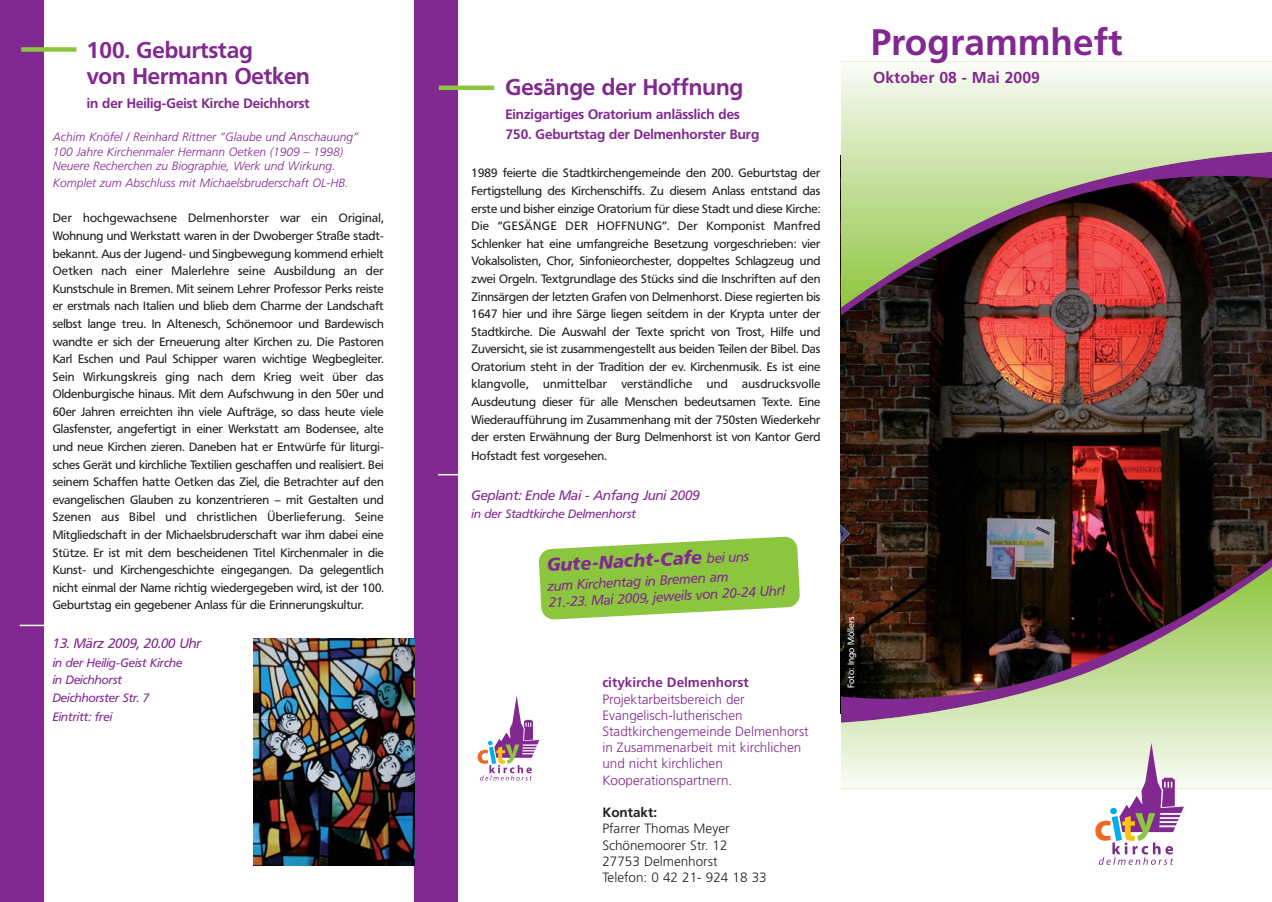
<style>
.page{position:relative;width:1272px;height:902px;background:#fff}
.page>*{position:absolute;margin:0;border:0;box-sizing:border-box;transform-origin:0 0}
.t1{font:700 36.9px "Frutiger";color:#812990}
.t2{font:700 22.5px/25.5px "Frutiger VR";color:#812990}
.t3{font:italic 900 18px "Frutiger VR";color:#812990}
.t4{font:700 15.75px "Frutiger";color:#812990}
.t5{font:300 13.5px/16.2px "Frutiger";color:#812990}
.t6{font:italic 13.5px/16.5px "Frutiger VR";color:#812990}
.t7{font:700 13.5px/19.8px "Frutiger VR";color:#812990}
.t8{font:300 13.5px/16.2px "Frutiger";color:#231f20}
.t9{font:700 13.5px "Frutiger";color:#812990}
.t10{font:700 13.5px "Frutiger";color:#231f20}
.t11{font:12px/17.5px "Frutiger VR";color:#231f20;text-align:justify}
.t12{font:italic 300 12px/14.4px "Frutiger";color:#812990}
.t13{font:italic 12px/17.5px "Frutiger VR";color:#812990}
.t14{font:9px "Frutiger VR";color:#fff}
.s1{font-weight:400;font-size:13.5px}
</style>
<div class="page">
<img style="left:841px;top:315px;width:430px;height:244px">
<svg style="left:477px;top:696px;width:62px;height:84px"></svg>
<div style="left:0;top:0;width:43px;height:901px;background:#812990"></div>
<hr style="left:20px;top:624px;width:31px;height:2px;background:#fff">
<svg style="left:841px;top:307px;width:430px;height:8px;background:#362c2a"></svg>
<svg style="left:841px;top:61px;width:430px;height:246px;background:#a89982"></svg>
<div style="left:414px;top:0;width:44px;height:901px;background:#812990"></div>
<div style="left:21px;top:47px;width:56px;height:5px;background:#8cc63f"></div>
<svg style="left:841px;top:559px;width:430px;height:8px;background:#2d211d"></svg>
<svg style="left:841px;top:567px;width:430px;height:217px;background:#81806b"></svg>
<svg style="left:1095px;top:742px;width:88px;height:122px"></svg>
<div style="left:439px;top:85px;width:55px;height:5px;background:#8cc63f"></div>
<hr style="left:438px;top:474px;width:32px;height:1px;background:#fff">
<img style="left:254px;top:639px;width:160px;height:226px">
<svg style="left:539px;top:536px;width:261px;height:83px"></svg>
<h2 class="t2" style="left:87px;top:39px;width:224px">100. Geburtstag<br>von Hermann Oetken</h2>
<p class="t7" style="left:87px;top:94px;width:224px">in der Heilig-Geist Kirche Deichhorst</p>
<p class="t12" style="left:53px;top:131px;width:307px">Achim Knöfel / Reinhard Rittner “Glaube und Anschauung”<br>100 Jahre Kirchenmaler Hermann Oetken (1909 – 1998)<br>Neuere Recherchen zu Biographie, Werk und Wirkung.</p>
<p class="t12" style="left:53px;top:177px;width:297px">Komplet zum Abschluss mit Michaelsbruderschaft OL-HB.</p>
<p class="t11" style="left:53px;top:210px;width:332px">Der hochgewachsene Delmenhorster war ein Original, Wohnung und Werkstatt waren in der Dwoberger Straße stadt&shy;bekannt. Aus der Jugend- und Singbewegung kommend erhielt Oetken nach einer Malerlehre seine Ausbildung an der Kunstschule in Bremen. Mit seinem Lehrer Professor Perks reiste er erstmals nach Italien und blieb dem Charme der Landschaft selbst lange treu. In Altenesch, Schönemoor und Bardewisch wandte er sich der Erneuerung alter Kirchen zu. Die Pastoren Karl Eschen und Paul Schipper waren wichtige Wegbegleiter.<br>Sein Wirkungskreis ging nach dem Krieg weit über das Oldenburgische hinaus. Mit dem Aufschwung in den 50er und 60er Jahren erreichten ihn viele Aufträge, so dass heute viele Glasfenster, angefertigt in einer Werkstatt am Bodensee, alte und neue Kirchen zieren. Daneben hat er Entwürfe für liturgi&shy;sches Gerät und kirchliche Textilien geschaffen und realisiert. Bei seinem Schaffen hatte Oetken das Ziel, die Betrachter auf den evangelischen Glauben zu konzentrieren – mit Gestalten und Szenen aus Bibel und christlichen Überlieferung. Seine Mitgliedschaft in der Michaelsbruderschaft war ihm dabei eine Stütze. Er ist mit dem bescheidenen Titel Kirchenmaler in die Kunst- und Kirchengeschichte eingegangen. Da gelegentlich nicht einmal der Name richtig wiedergegeben wird, ist der 100.<br>Geburtstag ein gegebener Anlass für die Erinnerungskultur.</p>
<p class="t6" style="left:53px;top:636px;width:150px">13. März 2009, 20.00 Uhr</p>
<p class="t13" style="left:53px;top:654px;width:131px">in der Heilig-Geist Kirche in Deichhorst<br>Deichhorster Str. 7</p>
<p class="t13" style="left:53px;top:708px;width:61px">Eintritt: frei</p>
<h2 class="t2" style="left:505px;top:76px;width:239px">Gesänge der Hoffnung</h2>
<p class="t7" style="left:505px;top:106px;width:255px">Einzigartiges Oratorium anlässlich des<br>750. Geburtstag der Delmenhorster Burg</p>
<p class="t11" style="left:471px;top:165px;width:350px">1989 feierte die Stadtkirchengemeinde den 200. Geburtstag der Fertigstellung des Kirchenschiffs. Zu diesem Anlass entstand das erste und bisher einzige Oratorium für diese Stadt und diese Kirche:<br>Die “GESÄNGE DER HOFFNUNG”. Der Komponist Manfred Schlenker hat eine umfangreiche Besetzung vorgeschrieben: vier Vokalsolisten, Chor, Sinfonieorchester, doppeltes Schlagzeug und zwei Orgeln. Textgrundlage des Stücks sind die Inschriften auf den Zinnsärgen der letzten Grafen von Delmenhorst. Diese regierten bis 1647 hier und ihre Särge liegen seitdem in der Krypta unter der Stadtkirche. Die Auswahl der Texte spricht von Trost, Hilfe und Zuversicht, sie ist zusammengestellt aus beiden Teilen der Bibel. Das Oratorium steht in der Tradition der ev. Kirchenmusik. Es ist eine klangvolle, unmittelbar verständliche und ausdrucksvolle Ausdeutung dieser für alle Menschen bedeutsamen Texte. Eine Wiederaufführung im Zusammenhang mit der 750sten Wiederkehr der ersten Erwähnung der Burg Delmenhorst ist von Kantor Gerd</p>
<p class="t11" style="left:471px;top:448px;width:137px">Hofstadt fest vorgesehen.</p>
<p class="t6" style="left:471px;top:488px;width:230px">Geplant: Ende Mai - Anfang Juni 2009</p>
<p class="t13" style="left:471px;top:506px;width:166px">in der Stadtkirche Delmenhorst</p>
<h3 class="t3" style="left:546px;top:558px;width:204px;rotate:-3deg">Gute-Nacht-Cafe <span class="s1">bei uns</span></h3>
<p class="t6" style="left:547px;top:579px;width:238px;rotate:-3deg">zum Kirchentag in Bremen am<br>21.-23. Mai 2009, jeweils von 20-24 Uhr!</p>
<p class="t9" style="left:602px;top:677px;width:148px">citykirche Delmenhorst</p>
<p class="t5" style="left:602px;top:691px;width:208px">Projektarbeitsbereich der<br>Evangelisch-lutherischen<br>Stadtkirchengemeinde Delmenhorst in Zusammenarbeit mit kirchlichen und nicht kirchlichen<br>Kooperationspartnern.</p>
<p class="t10" style="left:602px;top:806px;width:56px">Kontakt:</p>
<p class="t8" style="left:602px;top:821px;width:166px">Pfarrer Thomas Meyer<br>Schönemoorer Str. 12<br>27753 Delmenhorst<br>Telefon: 0 42 21- 924 18 33</p>
<h1 class="t1" style="left:870px;top:27px;width:253px">Programmheft</h1>
<h3 class="t4" style="left:873px;top:71px;width:168px">Oktober 08 - Mai 2009</h3>
<p class="t14" style="left:847px;top:687px;width:73px;rotate:-90deg">Foto: Ingo Möllers</p>
</div>
